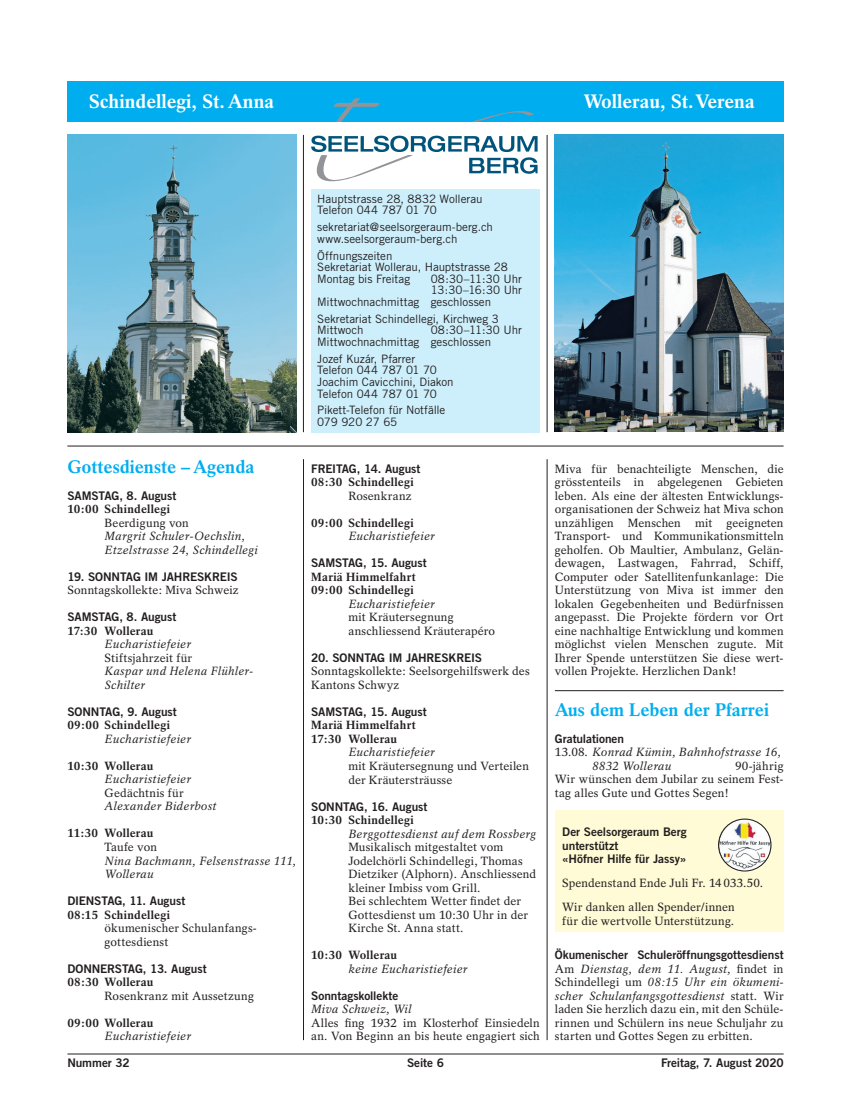
<style>
.page{position:relative;width:851px;height:1117px;background:#fff}
.page>*{position:absolute;margin:0;border:0;box-sizing:border-box;transform-origin:0 0}
.t1{font:700 19.38px "Rotation";color:#fff}
.t2{font:700 18.12px "Rotation";color:#00aeef}
.t3{font:11.88px/13.5px "Rotation";letter-spacing:.015em;color:#231f20}
.t4{font:italic 11.88px/13.5px "Rotation";letter-spacing:.02em;color:#231f20}
.t5{font:11.88px/13.5px "Trade Gothic Bold Two";letter-spacing:-.005em;color:#231f20}
.t6{font:700 11.88px/13.5px "Rotation";letter-spacing:.015em;color:#231f20}
.t7{font:11.88px "Rotation";letter-spacing:-.01em;color:#231f20}
.t8{font:11.5px/11.5px "Trade Gothic";letter-spacing:-.005em;color:#231f20}
.s1{font-style:normal}
.s2{font-style:italic}
</style>
<div class="page">
<hr style="left:67px;top:1053px;width:716px;height:1px;background:#231f20">
<hr style="left:554px;top:690px;width:229px;height:1px;background:#231f20">
<div style="left:311px;top:189px;width:228px;height:243px;background:#cdeffb"></div>
<hr style="left:303px;top:459px;width:1px;height:580px;background:#231f20">
<hr style="left:547px;top:459px;width:1px;height:580px;background:#231f20">
<hr style="left:547px;top:135px;width:1px;height:297px;background:#231f20">
<hr style="left:303px;top:135px;width:1px;height:297px;background:#231f20">
<div style="left:67px;top:81px;width:229px;height:40px;background:#00aeef"></div>
<div style="left:555px;top:81px;width:228px;height:40px;background:#00aeef"></div>
<img style="left:67px;top:135px;width:229px;height:297px">
<img style="left:555px;top:134px;width:228px;height:297px">
<svg style="left:311px;top:136px;width:226px;height:45px"></svg>
<div style="left:296px;top:81px;width:258px;height:40px;background:#00aeef"></div>
<svg style="left:474px;top:111px;width:60px;height:10px"></svg>
<svg style="left:334px;top:98px;width:46px;height:23px"></svg>
<hr style="left:67px;top:445px;width:716px;height:1px;background:#231f20">
<div style="left:555px;top:810px;width:228px;height:121px;background:#fffbd6"></div>
<img style="left:718px;top:818px;width:52px;height:52px;border-radius:26px">
<div style="left:718px;top:818px;width:53px;height:53px;border:1px solid #231f20;border-radius:50%"></div>
<h1 class="t1" style="left:89px;top:90px;width:186px">Schindellegi, St. Anna</h1>
<h1 class="t1" style="left:583px;top:90px;width:172px">Wollerau, St. Verena</h1>
<h2 class="t2" style="left:67px;top:455px;width:189px">Gottesdienste – Agenda</h2>
<p class="t5" style="left:67px;top:488px;width:110px">SAMSTAG, 8. August</p>
<p class="t6" style="left:67px;top:502px;width:104px">10:00 Schindellegi</p>
<p class="t3" style="left:105px;top:516px;width:86px">Beerdigung von</p>
<p class="t4" style="left:105px;top:529px;width:155px">Margrit Schuler-Oechslin,<br>Etzelstrasse 24, Schindellegi</p>
<p class="t5" style="left:67px;top:569px;width:172px">19. SONNTAG IM JAHRESKREIS</p>
<p class="t3" style="left:67px;top:583px;width:173px">Sonntagskollekte: Miva Schweiz</p>
<p class="t5" style="left:67px;top:610px;width:110px">SAMSTAG, 8. August</p>
<p class="t6" style="left:67px;top:624px;width:87px">17:30 Wollerau</p>
<p class="t4" style="left:105px;top:637px;width:88px">Eucharistiefeier</p>
<p class="t3" style="left:105px;top:651px;width:89px">Stiftsjahrzeit für</p>
<p class="t4" style="left:105px;top:664px;width:150px">Kaspar und Helena Flühler-<br>Schilter</p>
<p class="t5" style="left:67px;top:704px;width:111px">SONNTAG, 9. August</p>
<p class="t6" style="left:67px;top:718px;width:104px">09:00 Schindellegi</p>
<p class="t4" style="left:105px;top:732px;width:88px">Eucharistiefeier</p>
<p class="t6" style="left:67px;top:759px;width:87px">10:30 Wollerau</p>
<p class="t4" style="left:105px;top:772px;width:88px">Eucharistiefeier</p>
<p class="t3" style="left:105px;top:786px;width:80px">Gedächtnis für</p>
<p class="t4" style="left:105px;top:799px;width:113px">Alexander Biderbost</p>
<p class="t6" style="left:67px;top:826px;width:87px">11:30 Wollerau</p>
<p class="t7" style="left:105px;top:839px;width:54px">Taufe von</p>
<p class="t4" style="left:105px;top:853px;width:193px">Nina Bachmann, Felsenstrasse 111,<br>Wollerau</p>
<p class="t5" style="left:67px;top:893px;width:119px">DIENSTAG, 11. August</p>
<p class="t6" style="left:67px;top:907px;width:104px">08:15 Schindellegi</p>
<p class="t3" style="left:105px;top:921px;width:153px">ökumenischer Schulanfangs&shy;gottesdienst</p>
<p class="t5" style="left:67px;top:961px;width:141px">DONNERSTAG, 13. August</p>
<p class="t6" style="left:67px;top:975px;width:87px">08:30 Wollerau</p>
<p class="t3" style="left:105px;top:988px;width:151px">Rosenkranz mit Aussetzung</p>
<p class="t6" style="left:67px;top:1015px;width:87px">09:00 Wollerau</p>
<p class="t4" style="left:105px;top:1029px;width:88px">Eucharistiefeier</p>
<p class="t8" style="left:317px;top:193px;width:167px">Hauptstrasse 28, 8832 Wollerau<br>Telefon 044 787 01 70</p>
<p class="t8" style="left:317px;top:221px;width:177px">sekretariat@seelsorgeraum-berg.ch www.seelsorgeraum-berg.ch</p>
<p class="t8" style="left:317px;top:249px;width:192px">Öffnungszeiten<br>Sekretariat Wollerau, Hauptstrasse 28<br>Montag bis Freitag</p>
<p class="t8" style="left:430px;top:273px;width:93px">08:30–11:30 Uhr</p>
<p class="t8" style="left:430px;top:284px;width:93px">13:30–16:30 Uhr</p>
<p class="t8" style="left:317px;top:296px;width:175px">Mittwochnachmittag geschlossen</p>
<p class="t8" style="left:317px;top:313px;width:183px">Sekretariat Schindellegi, Kirchweg 3<br>Mittwoch</p>
<p class="t8" style="left:317px;top:324px;width:206px;text-indent:113px">08:30–11:30 Uhr<br>Mittwochnachmittag geschlossen</p>
<p class="t8" style="left:317px;top:353px;width:138px">Jozef Kuzár, Pfarrer<br>Telefon 044 787 01 70<br>Joachim Cavicchini, Diakon<br>Telefon 044 787 01 70</p>
<p class="t8" style="left:317px;top:404px;width:130px">Pikett-Telefon für Notfälle<br>079 920 27 65</p>
<p class="t5" style="left:311px;top:461px;width:111px">FREITAG, 14. August</p>
<p class="t6" style="left:311px;top:475px;width:104px">08:30 Schindellegi</p>
<p class="t3" style="left:348px;top:489px;width:65px">Rosenkranz</p>
<p class="t6" style="left:311px;top:516px;width:104px">09:00 Schindellegi</p>
<p class="t4" style="left:348px;top:529px;width:88px">Eucharistiefeier</p>
<p class="t5" style="left:311px;top:556px;width:117px">SAMSTAG, 15. August</p>
<p class="t6" style="left:311px;top:570px;width:106px">Mariä Himmelfahrt<br>09:00 Schindellegi</p>
<p class="t4" style="left:348px;top:597px;width:88px">Eucharistiefeier</p>
<p class="t3" style="left:348px;top:610px;width:148px">mit Kräutersegnung anschliessend Kräuterapéro</p>
<p class="t5" style="left:311px;top:650px;width:172px">20. SONNTAG IM JAHRESKREIS</p>
<p class="t3" style="left:311px;top:664px;width:220px">Sonntagskollekte: Seelsorgehilfswerk des<br>Kantons Schwyz</p>
<p class="t5" style="left:311px;top:704px;width:117px">SAMSTAG, 15. August</p>
<p class="t6" style="left:311px;top:718px;width:106px">Mariä Himmelfahrt<br>17:30 Wollerau</p>
<p class="t4" style="left:348px;top:745px;width:88px">Eucharistiefeier</p>
<p class="t3" style="left:348px;top:759px;width:182px">mit Kräutersegnung und Verteilen der Kräutersträusse</p>
<p class="t5" style="left:311px;top:799px;width:118px">SONNTAG, 16. August</p>
<p class="t6" style="left:311px;top:813px;width:104px">10:30 Schindellegi</p>
<p class="t4" style="left:348px;top:826px;width:189px">Berggottesdienst auf dem Rossberg</p>
<p class="t3" style="left:348px;top:840px;width:189px">Musikalisch mitgestaltet vom<br>Jodelchörli Schindellegi, Thomas<br>Dietziker (Alphorn). Anschliessend kleiner Imbiss vom Grill.<br>Bei schlechtem Wetter findet der<br>Gottesdienst um 10:30 Uhr in der<br>Kirche St. Anna statt.</p>
<p class="t6" style="left:311px;top:948px;width:87px">10:30 Wollerau</p>
<p class="t4" style="left:348px;top:961px;width:121px">keine Eucharistiefeier</p>
<p class="t5" style="left:311px;top:988px;width:89px">Sonntagskollekte</p>
<p class="t4" style="left:311px;top:1002px;width:102px">Miva Schweiz, Wil</p>
<p class="t3" style="left:311px;top:1015px;width:230px">Alles fing 1932 im Klosterhof Einsiedeln an. Von Beginn an bis heute engagiert sich</p>
<p class="t3" style="left:554px;top:462px;width:230px;text-align:justify">Miva für benachteiligte Menschen, die grösstenteils in abgelegenen Gebieten leben. Als eine der ältesten Entwicklungs&shy;organisationen der Schweiz hat Miva schon unzähligen Menschen mit geeigneten Transport- und Kommunikationsmitteln geholfen. Ob Maultier, Ambulanz, Gelän&shy;dewagen, Lastwagen, Fahrrad, Schiff, Computer oder Satellitenfunkanlage: Die Unterstützung von Miva ist immer den lokalen Gegebenheiten und Bedürfnissen angepasst. Die Projekte fördern vor Ort eine nachhaltige Entwicklung und kommen möglichst vielen Menschen zugute. Mit Ihrer Spende unterstützen Sie diese wert&shy;vollen Projekte. Herzlichen Dank!</p>
<h2 class="t2" style="left:554px;top:698px;width:216px">Aus dem Leben der Pfarrei</h2>
<p class="t5" style="left:554px;top:731px;width:71px">Gratulationen</p>
<p class="t4" style="left:592px;top:745px;width:190px;text-indent:-37px"><span class="s1">13.08.</span> Konrad Kümin, Bahnhofstrasse 16,<br>8832 Wollerau</p>
<p class="t3" style="left:554px;top:759px;width:230px;text-align:justify;text-indent:180px">90-jährig Wir wünschen dem Jubilar zu seinem Fest&shy;tag alles Gute und Gottes Segen!</p>
<p class="t5" style="left:562px;top:824px;width:126px">Der Seelsorgeraum Berg unterstützt<br>«Höfner Hilfe für Jassy»</p>
<p class="t3" style="left:562px;top:871px;width:202px;line-height:24.1px">Spendenstand Ende Juli Fr. 14 033.50.<br>Wir danken allen Spender/innen</p>
<p class="t3" style="left:562px;top:913px;width:173px">für die wertvolle Unterstützung.</p>
<p class="t5" style="left:554px;top:947px;width:230px">Ökumenischer Schuleröffnungsgottesdienst</p>
<p class="t3" style="left:554px;top:961px;width:230px;text-align:justify">Am <span class="s2">Dienstag, dem 11. August,</span> findet in Schindellegi um <span class="s2">08:15 Uhr ein ökumeni&shy;scher Schulanfangsgottesdienst</span> statt. Wir laden Sie herzlich dazu ein, mit den Schüle&shy;rinnen und Schülern ins neue Schuljahr zu starten und Gottes Segen zu erbitten.</p>
<p class="t5" style="left:67px;top:1055px;width:64px">Nummer 32</p>
<p class="t5" style="left:407px;top:1055px;width:38px">Seite 6</p>
<p class="t5" style="left:661px;top:1055px;width:124px">Freitag, 7. August 2020</p>
</div>
